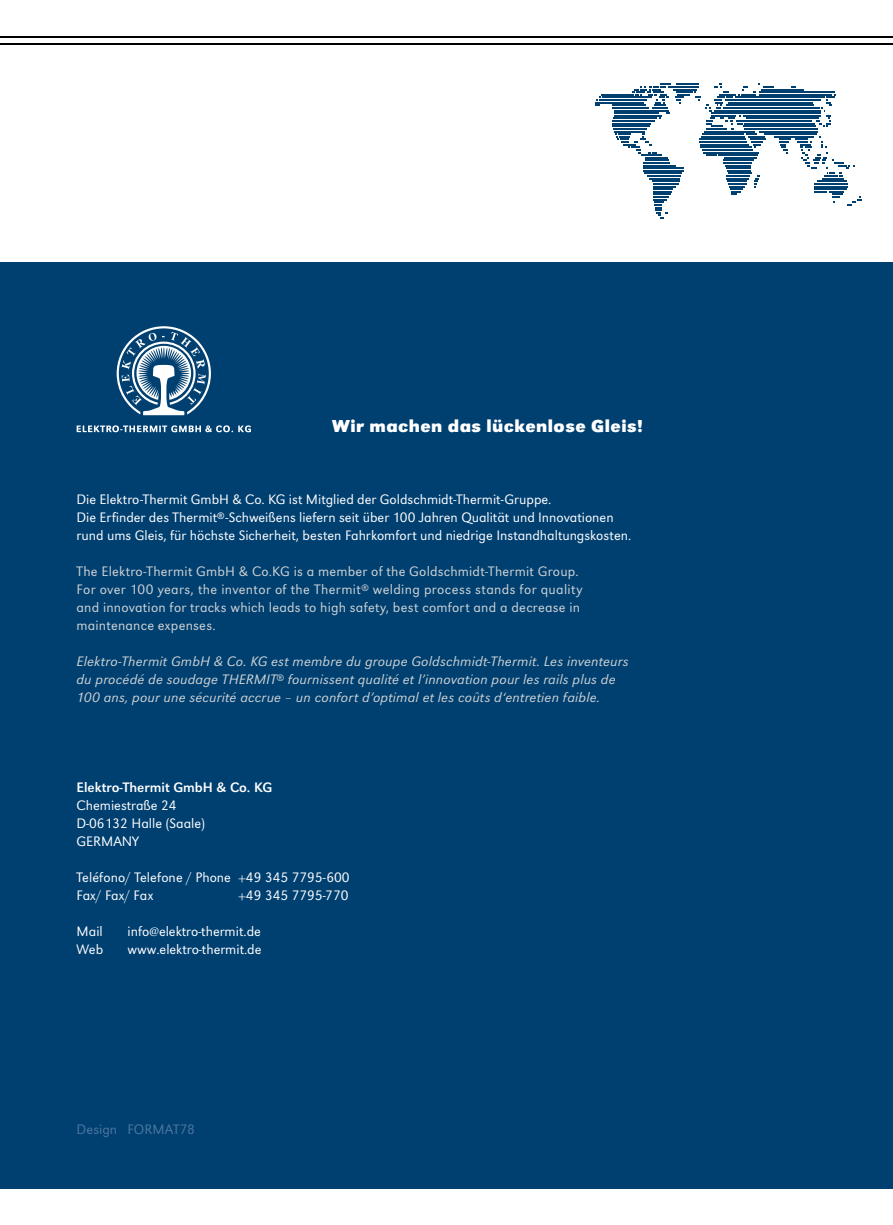
<style>
.page{position:relative;width:893px;height:1225px;background:#fff}
.page>*{position:absolute;margin:0;border:0;box-sizing:border-box;transform-origin:0 0}
.t1{font:700 18px "URW Grotesk";letter-spacing:.025em;color:#fff}
.t2{font:300 14.25px/18px "URW Grotesk";color:#fff}
.t3{font:300 14.25px/18px "URW Grotesk";letter-spacing:.02em;color:#d1d3d4}
.t4{font:italic 300 14.25px/18px "URW Grotesk";letter-spacing:.015em;color:#d1d3d4}
.t5{font:14.25px "URW Grotesk";color:#fff}
.t6{font:300 14.25px "URW Grotesk";letter-spacing:.005em;color:#4d76a0}
</style>
<div class="page">
<hr style="left:0;top:36px;width:893px;height:1px;background:#000">
<hr style="left:0;top:44px;width:893px;height:1px;background:#000">
<div style="left:0;top:262px;width:893px;height:926px;background:#004071"></div>
<hr style="left:602px;top:94px;width:32px;height:1px;background:#004071">
<hr style="left:602px;top:97px;width:50px;height:1px;background:#004071">
<hr style="left:614px;top:113px;width:45px;height:1px;background:#004071">
<hr style="left:613px;top:128px;width:34px;height:1px;background:#004071">
<hr style="left:614px;top:131px;width:30px;height:1px;background:#004071">
<hr style="left:600px;top:100px;width:47px;height:1px;background:#004071">
<hr style="left:595px;top:102px;width:49px;height:1px;background:#004071">
<svg style="left:595px;top:97px;width:6px;height:9px"></svg>
<hr style="left:612px;top:105px;width:34px;height:1px;background:#004071">
<hr style="left:612px;top:107px;width:37px;height:2px;background:#004071">
<hr style="left:614px;top:110px;width:35px;height:1px;background:#004071">
<hr style="left:614px;top:115px;width:48px;height:1px;background:#004071">
<hr style="left:613px;top:118px;width:43px;height:1px;background:#004071">
<hr style="left:612px;top:120px;width:42px;height:2px;background:#004071">
<hr style="left:612px;top:123px;width:39px;height:1px;background:#004071">
<hr style="left:612px;top:126px;width:37px;height:1px;background:#004071">
<svg style="left:615px;top:84px;width:247px;height:134px"></svg>
<svg style="left:77px;top:425px;width:174px;height:7px"></svg>
<svg style="left:117px;top:326px;width:94px;height:89px"></svg>
<p class="t1" style="left:332px;top:415px;width:313px">Wir machen das lückenlose Gleis!</p>
<p class="t2" style="left:77px;top:490px;width:556px">Die Elektro-Thermit GmbH &amp; Co. KG ist Mitglied der Goldschmidt-Thermit-Gruppe.<br>Die Erfinder des Thermit<sup>®</sup>-Schweißens liefern seit über 100 Jahren Qualität und Innovationen rund ums Gleis, für höchste Sicherheit, besten Fahrkomfort und niedrige Instandhaltungskosten.</p>
<p class="t3" style="left:77px;top:562px;width:507px">The Elektro-Thermit GmbH &amp; Co.KG is a member of the Goldschmidt-Thermit Group.<br>For over 100 years, the inventor of the Thermit<sup>®</sup> welding process stands for quality and innovation for tracks which leads to high safety, best comfort and a decrease in maintenance expenses.</p>
<p class="t4" style="left:77px;top:652px;width:553px">Elektro-Thermit GmbH &amp; Co. KG est membre du groupe Goldschmidt-Thermit. Les inventeurs du procédé de soudage THERMIT<sup>®</sup> fournissent qualité et l’innovation pour les rails plus de<br>100 ans, pour une sécurité accrue – un confort d’optimal et les coûts d‘entretien faible.</p>
<p class="t5" style="left:77px;top:779px;width:197px">Elektro-Thermit GmbH &amp; Co. KG</p>
<p class="t2" style="left:77px;top:796px;width:130px">Chemiestraße 24<br>D-06132 Halle (Saale)<br>GERMANY</p>
<p class="t2" style="left:77px;top:868px;width:274px">Teléfono/ Telefone / Phone +49 345 7795-600<br>Fax/ Fax/ Fax</p>
<p class="t2" style="left:239px;top:886px;width:111px">+49 345 7795-770</p>
<p class="t2" style="left:77px;top:922px;width:28px">Mail</p>
<p class="t2" style="left:128px;top:922px;width:135px">info@elektro-thermit.de</p>
<p class="t2" style="left:77px;top:940px;width:28px">Web</p>
<p class="t2" style="left:128px;top:940px;width:136px">www.elektro-thermit.de</p>
<p class="t6" style="left:77px;top:1121px;width:120px">Design FORMAT78</p>
</div>
